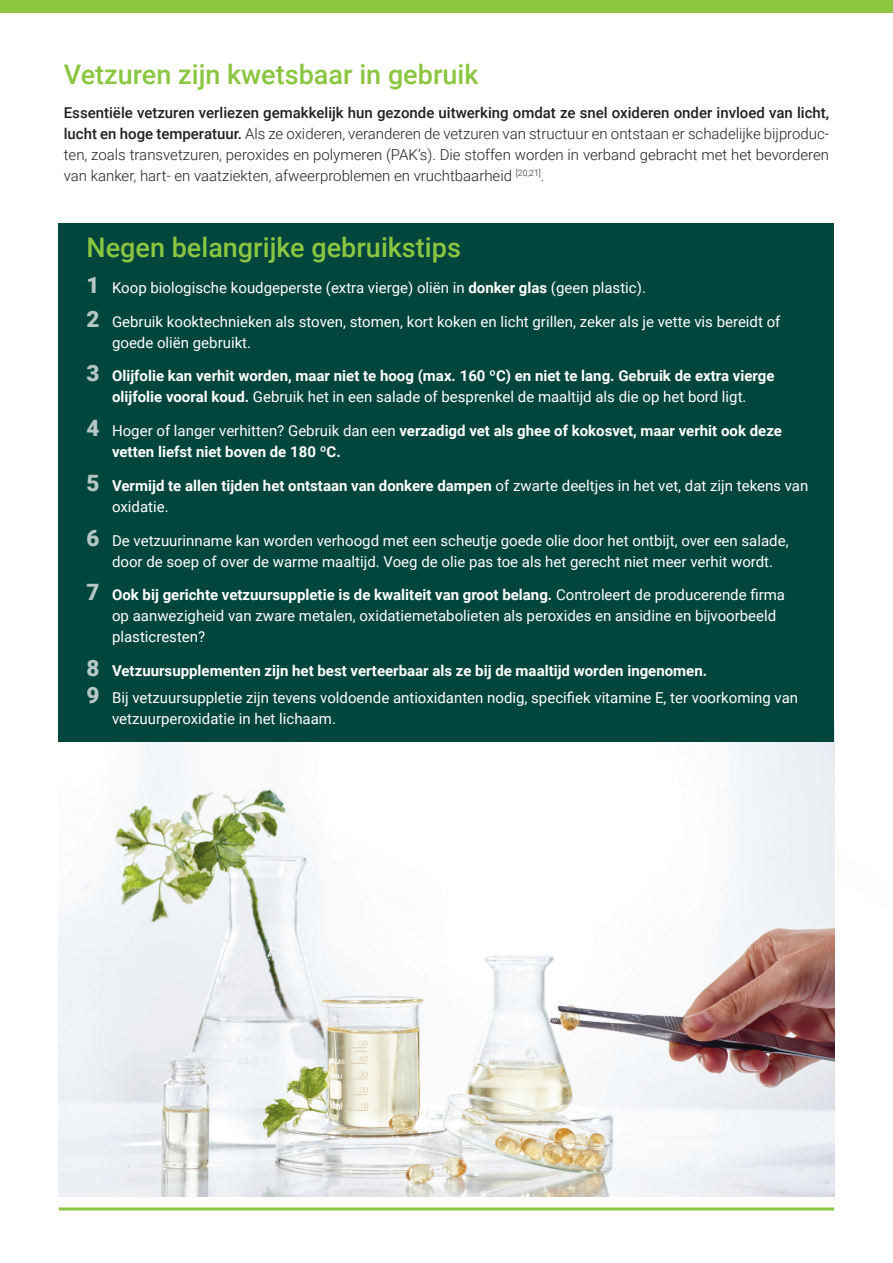
<style>
.page{position:relative;width:893px;height:1263px;background:#fff}
.page>*{position:absolute;margin:0;border:0;box-sizing:border-box;transform-origin:0 0}
.t1{font:500 27px "Roboto";color:#8bc640}
.t2{font:15px/21px "Roboto";color:#fff}
.t3{font:300 15px/21px "Roboto";color:#231f20;text-align:justify}
.t4{font:700 15px/21px "Roboto";color:#fff;text-align:center}
.s1{font-weight:500}
.s2{font-weight:900;font-size:22.5px;color:#b4c7c5}
.s3{font-weight:700}
.s4{font-weight:400}
</style>
<div class="page">
<div style="left:0;top:0;width:893px;height:13px;background:#8bc640"></div>
<img style="left:59px;top:742px;width:775px;height:455px">
<hr style="left:59px;top:1207px;width:775px;height:3px;background:#8bc640">
<div style="left:59px;top:223px;width:775px;height:519px;background:#00463d"></div>
<h1 class="t1" style="left:64px;top:56px;width:416px">Vetzuren zijn kwetsbaar in gebruik</h1>
<p class="t3" style="left:64px;top:101px;width:767px"><span class="s1">Essentiële vetzuren verliezen gemakkelijk hun gezonde uitwerking omdat ze snel oxideren onder invloed van licht, lucht en hoge temperatuur.</span> Als ze oxideren, veranderen de vetzuren van structuur en ontstaan er schadelijke bijproduc&shy;ten, zoals transvetzuren, peroxides en polymeren (PAK’s). Die stoffen worden in verband gebracht met het bevorderen van kanker, hart- en vaatziekten, afweerproblemen en vruchtbaarheid <sup>[20,21]</sup>.</p>
<h1 class="t1" style="left:87px;top:228px;width:376px">Negen belangrijke gebruikstips</h1>
<p class="t2" style="left:87px;top:276px;width:561px"><span class="s2">1</span> Koop biologische koudgeperste (extra vierge) oliën in <span class="s3">donker glas</span> (geen plastic).</p>
<p class="t2" style="left:112px;top:310px;width:670px;text-indent:-26px"><span class="s2">2</span> Gebruik kooktechnieken als stoven, stomen, kort koken en licht grillen, zeker als je vette vis bereidt of goede oliën gebruikt.</p>
<p class="t4" style="left:87px;top:365px;width:689px"><span class="s2">3</span> Olijfolie kan verhit worden, maar niet te hoog (max. 160 ºC) en niet te lang. Gebruik de extra vierge olijfolie vooral koud. <span class="s4">Gebruik het in een salade of besprenkel de maaltijd als die op het bord ligt.</span></p>
<p class="t4" style="left:112px;top:420px;width:671px;text-align:left;text-indent:-26px"><span class="s2">4</span> <span class="s4">Hoger of langer verhitten? Gebruik dan een</span> verzadigd vet als ghee of kokosvet, maar verhit ook deze vetten liefst niet boven de 180 ºC.</p>
<p class="t2" style="left:112px;top:474px;width:698px;text-indent:-26px"><span class="s2">5</span> <span class="s3">Vermijd te allen tijden het ontstaan van donkere dampen</span> of zwarte deeltjes in het vet, dat zijn tekens van oxidatie.</p>
<p class="t2" style="left:112px;top:529px;width:678px;text-indent:-26px"><span class="s2">6</span> De vetzuurinname kan worden verhoogd met een scheutje goede olie door het ontbijt, over een salade, door de soep of over de warme maaltijd. Voeg de olie pas toe als het gerecht niet meer verhit wordt.</p>
<p class="t2" style="left:112px;top:584px;width:675px;text-indent:-26px"><span class="s2">7</span> <span class="s3">Ook bij gerichte vetzuursuppletie is de kwaliteit van groot belang.</span> Controleert de producerende firma op aanwezigheid van zware metalen, oxidatiemetabolieten als peroxides en ansidine en bijvoorbeeld plasticresten?</p>
<p class="t2" style="left:87px;top:656px;width:713px;line-height:27.5px"><span class="s2">8</span> <span class="s3">Vetzuursupplementen zijn het best verteerbaar als ze bij de maaltijd worden ingenomen.<br></span><span class="s2">9</span> Bij vetzuursuppletie zijn tevens voldoende antioxidanten nodig, specifiek vitamine E, ter voorkoming van</p>
<p class="t2" style="left:112px;top:708px;width:225px">vetzuurperoxidatie in het lichaam.</p>
</div>
